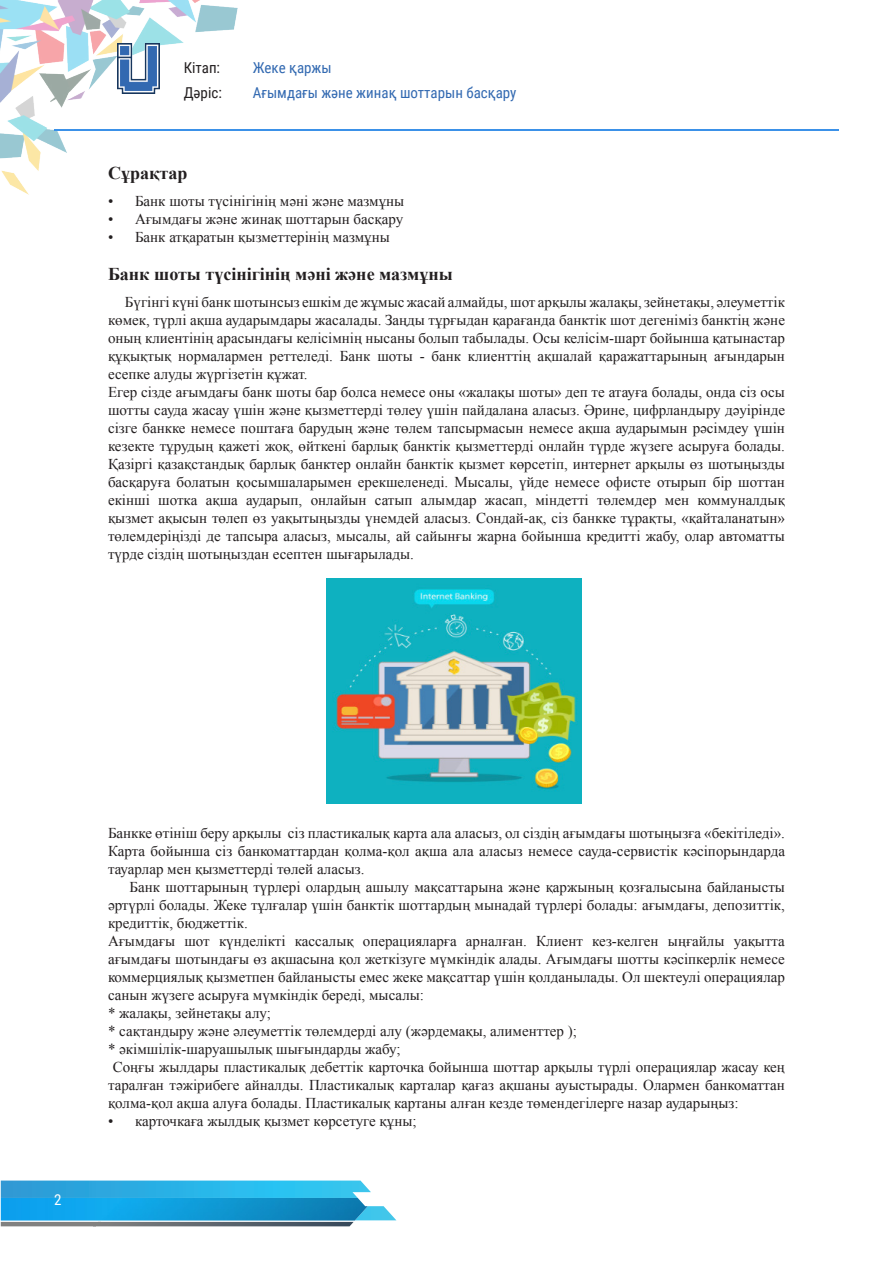
<style>
.page{position:relative;width:893px;height:1263px;background:#fff}
.page>*{position:absolute;margin:0;border:0;box-sizing:border-box;transform-origin:0 0}
.tema{font:700 18px "Times New Roman";color:#231f20}
.t1{font:15px/18px "Times New Roman";color:#231f20;text-align:justify}
.t2{font:15px/25.5px "Roboto Condensed";color:#3269b1}
.t3{font:15px/25.5px "Roboto Condensed";color:#231f20}
.t4{font:15px "Roboto Condensed";color:#fff}
</style>
<div class="page">
<img style="left:0;top:0;width:238px;height:195px">
<hr style="left:54px;top:129px;width:785px;height:2px;background:#3b91e8">
<img style="left:118px;top:44px;width:41px;height:49px">
<svg style="left:1px;top:1180px;width:395px;height:46px;background:#5bb6d9"></svg>
<img style="left:1px;top:1198px;width:367px;height:22px">
<img style="left:326px;top:579px;width:256px;height:224px">
<p class="t3" style="left:184px;top:54px;width:40px">Кітап:<br>Дәріс:</p>
<p class="t2" style="left:253px;top:54px;width:265px">Жеке қаржы<br>Ағымдағы және жинақ шоттарын басқару</p>
<p class="tema" style="left:108px;top:161px;width:81px">Сұрақтар</p>
<p class="t1" style="left:108px;top:192px;width:298px">• Банк шоты түсінігінің мәні және мазмұны</p>
<p class="t1" style="left:108px;top:210px;width:297px">• Ағымдағы және жинақ шоттарын басқару</p>
<p class="t1" style="left:108px;top:228px;width:283px">• Банк атқаратын қызметтерінің мазмұны</p>
<p class="tema" style="left:108px;top:262px;width:346px">Банк шоты түсінігінің мәні және мазмұны</p>
<p class="t1" style="left:108px;top:293px;width:678px;text-indent:17px">Бүгінгі күні банк шотынсыз ешкім де жұмыс жасай алмайды, шот арқылы жалақы, зейнетақы, әлеуметтік көмек, түрлі ақша аударымдары жасалады. Заңды тұрғыдан қарағанда банктік шот дегеніміз банктің және оның клиентінің арасындағы келісімнің нысаны болып табылады. Осы келісім-шарт бойынша қатынастар құқықтық нормалармен реттеледі. Банк шоты - банк клиенттің ақшалай қаражаттарының ағындарын есепке алуды жүргізетін құжат.</p>
<p class="t1" style="left:108px;top:383px;width:678px">Егер сізде ағымдағы банк шоты бар болса немесе оны «жалақы шоты» деп те атауға болады, онда сіз осы шотты сауда жасау үшін және қызметтерді төлеу үшін пайдалана аласыз. Әрине, цифрландыру дәуірінде сізге банкке немесе поштаға барудың және төлем тапсырмасын немесе ақша аударымын рәсімдеу үшін кезекте тұрудың қажеті жоқ, өйткені барлық банктік қызметтерді онлайн түрде жүзеге асыруға болады.<br>Қазіргі қазақстандық барлық банктер онлайн банктік қызмет көрсетіп, интернет арқылы өз шотыңызды басқаруға болатын қосымшаларымен ерекшеленеді. Мысалы, үйде немесе офисте отырып бір шоттан екінші шотка ақша аударып, онлайын сатып алымдар жасап, міндетті төлемдер мен коммуналдық қызмет ақысын төлеп өз уақытыңызды үнемдей аласыз. Сондай-ақ, сіз банкке тұрақты, «қайталанатын» төлемдеріңізді де тапсыра аласыз, мысалы, ай сайынғы жарна бойынша кредитті жабу, олар автоматты түрде сіздің шотыңыздан есептен шығарылады.</p>
<p class="t4" style="left:54px;top:1189px;width:9px">2</p>
<p class="t1" style="left:108px;top:824px;width:678px">Банкке өтініш беру арқылы сіз пластикалық карта ала аласыз, ол сіздің ағымдағы шотыңызға «бекітіледі».<br>Карта бойынша сіз банкоматтардан қолма-қол ақша ала аласыз немесе сауда-сервистік кәсіпорындарда тауарлар мен қызметтерді төлей аласыз.</p>
<p class="t1" style="left:108px;top:878px;width:678px;text-indent:22px">Банк шоттарының түрлері олардың ашылу мақсаттарына және қаржының қозғалысына байланысты әртүрлі болады. Жеке тұлғалар үшін банктік шоттардың мынадай түрлері болады: ағымдағы, депозиттік, кредиттік, бюджеттік.</p>
<p class="t1" style="left:108px;top:932px;width:678px">Ағымдағы шот күнделікті кассалық операцияларға арналған. Клиент кез-келген ыңғайлы уақытта ағымдағы шотындағы өз ақшасына қол жеткізуге мүмкіндік алады. Ағымдағы шотты кәсіпкерлік немесе коммерциялық қызметпен байланысты емес жеке мақсаттар үшін қолданылады. Ол шектеулі операциялар санын жүзеге асыруға мүмкіндік береді, мысалы:</p>
<p class="t1" style="left:108px;top:1004px;width:164px">* жалақы, зейнетақы алу;</p>
<p class="t1" style="left:108px;top:1022px;width:470px">* сақтандыру және әлеуметтік төлемдерді алу (жәрдемақы, алименттер );</p>
<p class="t1" style="left:108px;top:1040px;width:294px">* әкімшілік-шаруашылық шығындарды жабу;</p>
<p class="t1" style="left:108px;top:1058px;width:678px;text-indent:5px">Соңғы жылдары пластикалық дебеттік карточка бойынша шоттар арқылы түрлі операциялар жасау кең таралған тәжірибеге айналды. Пластикалық карталар қағаз ақшаны ауыстырады. Олармен банкоматтан қолма-қол ақша алуға болады. Пластикалық картаны алған кезде төмендегілерге назар аударыңыз:</p>
<p class="t1" style="left:108px;top:1112px;width:310px">• карточкаға жылдық қызмет көрсетуге құны;</p>
</div>
